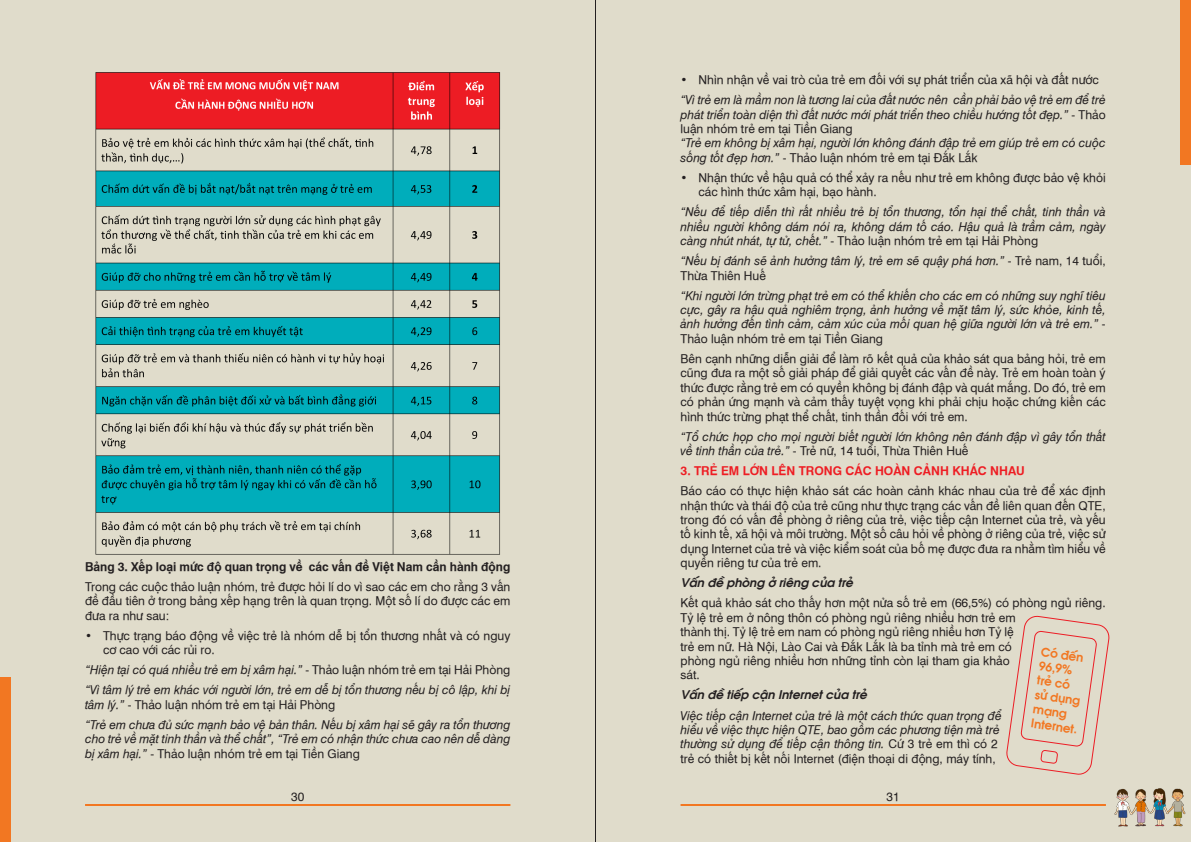
<style>
.page{position:relative;width:1191px;height:842px;background:#e0dccb}
.page>*{position:absolute;margin:0;border:0;box-sizing:border-box;transform-origin:0 0}
.cac_ket_qua_chinh_bo{font:12px/14.4px "UVN Hong Ha";color:#231f20;text-align:justify}
.cac_ket_qua_chinh_bo-2{font:italic 12px/14.4px "UVN Hong Ha";color:#231f20}
.QUOTE{font:italic 12px/14.4px "UVN Hong Ha";color:#231f20;text-align:justify}
.cac_ket_qua_chinh_bo-3{font:700 12px "UVN Hong Ha";color:#231f20}
.cac_ket_qua_chinh_bo-4{font:12px "SVN Avobolditalic";color:#231f20}
.cac_ket_qua_chinh_bo-5{font:700 12px "UVN Hong Ha";color:#ee1d23}
.t1{font:12px/14.4px "SVN Avobold";color:#f27722}
.s1{font-style:normal}
</style>
<div class="page">
<div style="left:0;top:677px;width:11px;height:165px;background:#f27722"></div>
<div style="left:1180px;top:0;width:11px;height:165px;background:#f27722"></div>
<hr style="left:85px;top:804px;width:425px;height:2px;background:#f27722">
<hr style="left:680px;top:804px;width:426px;height:2px;background:#f27722">
<hr style="left:595px;top:0;width:1px;height:842px;background:#231f20">
<img style="left:95px;top:72px;width:406px;height:483px">
<svg style="left:1006px;top:615px;width:104px;height:160px"></svg>
<img style="left:1114px;top:788px;width:71px;height:39px">
<p class="cac_ket_qua_chinh_bo-3" style="left:85px;top:557px;width:427px">Bảng 3. Xếp loại mức độ quan trọng về các vấn đề Việt Nam cần hành động</p>
<p class="cac_ket_qua_chinh_bo" style="left:85px;top:578px;width:427px">Trong các cuộc thảo luận nhóm, trẻ được hỏi lí do vì sao các em cho rằng 3 vấn đề đầu tiên ở trong bảng xếp hạng trên là quan trọng. Một số lí do được các em đưa ra như sau:</p>
<p class="cac_ket_qua_chinh_bo" style="left:103px;top:627px;width:409px;text-indent:-18px">• Thực trạng báo động về việc trẻ là nhóm dễ bị tổn thương nhất và có nguy cơ cao với các rủi ro.</p>
<p class="cac_ket_qua_chinh_bo-2" style="left:85px;top:662px;width:427px">“Hiện tại có quá nhiều trẻ em bị xâm hại.” <span class="s1">- Thảo luận nhóm trẻ em tại Hải Phòng</span></p>
<p class="cac_ket_qua_chinh_bo-2" style="left:85px;top:682px;width:427px">“Vì tâm lý trẻ em khác với người lớn, trẻ em dễ bị tổn thương nếu bị cô lập, khi bị tâm lý.” <span class="s1">- Thảo luận nhóm trẻ em tại Hải Phòng</span></p>
<p class="cac_ket_qua_chinh_bo-2" style="left:85px;top:716px;width:427px;text-align:justify">“Trẻ em chưa đủ sức mạnh bảo vệ bản thân. Nếu bị xâm hại sẽ gây ra tổn thương cho trẻ về mặt tinh thần và thể chất”, “Trẻ em có nhận thức chưa cao nên dễ dàng bị xâm hại.” <span class="s1">- Thảo luận nhóm trẻ em tại Tiền Giang</span></p>
<p class="cac_ket_qua_chinh_bo" style="left:680px;top:72px;width:420px">• Nhìn nhận về vai trò của trẻ em đối với sự phát triển của xã hội và đất nước</p>
<p class="QUOTE" style="left:680px;top:92px;width:427px">“Vì trẻ em là mầm non là tương lai của đất nước nên cần phải bảo vệ trẻ em để trẻ phát triển toàn diện thì đất nước mới phát triển theo chiều hướng tốt đẹp.” <span class="s1">- Thảo luận nhóm trẻ em tại Tiền Giang</span></p>
<p class="QUOTE" style="left:680px;top:135px;width:426px">“Trẻ em không bị xâm hại, người lớn không đánh đập trẻ em giúp trẻ em có cuộc sống tốt đẹp hơn.” <span class="s1">- Thảo luận nhóm trẻ em tại Đắk Lắk</span></p>
<p class="cac_ket_qua_chinh_bo" style="left:698px;top:169px;width:408px;text-indent:-18px">• Nhận thức về hậu quả có thể xảy ra nếu như trẻ em không được bảo vệ khỏi các hình thức xâm hại, bạo hành.</p>
<p class="QUOTE" style="left:680px;top:204px;width:427px">“Nếu để tiếp diễn thì rất nhiều trẻ bị tổn thương, tổn hại thể chất, tinh thần và nhiều người không dám nói ra, không dám tố cáo. Hậu quả là trầm cảm, ngày càng nhút nhát, tự tử, chết.” <span class="s1">- Thảo luận nhóm trẻ em tại Hải Phòng</span></p>
<p class="cac_ket_qua_chinh_bo-2" style="left:680px;top:253px;width:427px">“Nếu bị đánh sẽ ảnh hưởng tâm lý, trẻ em sẽ quậy phá hơn.” <span class="s1">- Trẻ nam, 14 tuổi,<br>Thừa Thiên Huế</span></p>
<p class="cac_ket_qua_chinh_bo-2" style="left:680px;top:287px;width:426px;text-align:justify">“Khi người lớn trừng phạt trẻ em có thể khiến cho các em có những suy nghĩ tiêu cực, gây ra hậu quả nghiêm trọng, ảnh hưởng về mặt tâm lý, sức khỏe, kinh tế, ảnh hưởng đến tình cảm, cảm xúc của mối quan hệ giữa người lớn và trẻ em.” <span class="s1">- Thảo luận nhóm trẻ em tại Tiền Giang</span></p>
<p class="cac_ket_qua_chinh_bo" style="left:680px;top:351px;width:427px">Bên cạnh những diễn giải để làm rõ kết quả của khảo sát qua bảng hỏi, trẻ em cũng đưa ra một số giải pháp để giải quyết các vấn đề này. Trẻ em hoàn toàn ý thức được rằng trẻ em có quyền không bị đánh đập và quát mắng. Do đó, trẻ em có phản ứng mạnh và cảm thấy tuyệt vọng khi phải chịu hoặc chứng kiến các hình thức trừng phạt thể chất, tinh thần đối với trẻ em.</p>
<p class="cac_ket_qua_chinh_bo-2" style="left:680px;top:428px;width:426px">“Tổ chức họp cho mọi người biết người lớn không nên đánh đập vì gây tổn thất về tinh thần của trẻ.” <span class="s1">- Trẻ nữ, 14 tuổi, Thừa Thiên Huế</span></p>
<p class="cac_ket_qua_chinh_bo-5" style="left:680px;top:461px;width:346px">3. TRẺ EM LỚN LÊN TRONG CÁC HOÀN CẢNH KHÁC NHAU</p>
<p class="cac_ket_qua_chinh_bo" style="left:680px;top:483px;width:427px">Báo cáo có thực hiện khảo sát các hoàn cảnh khác nhau của trẻ để xác định nhận thức và thái độ của trẻ cũng như thực trạng các vấn đề liên quan đến QTE, trong đó có vấn đề phòng ở riêng của trẻ, việc tiếp cận Internet của trẻ, và yếu tố kinh tế, xã hội và môi trường. Một số câu hỏi về phòng ở riêng của trẻ, việc sử dụng Internet của trẻ và việc kiểm soát của bố mẹ được đưa ra nhằm tìm hiểu về quyền riêng tư của trẻ em.</p>
<p class="cac_ket_qua_chinh_bo-4" style="left:680px;top:573px;width:174px">Vấn đề phòng ở riêng của trẻ</p>
<p class="cac_ket_qua_chinh_bo" style="left:680px;top:595px;width:426px;text-align:left">Kết quả khảo sát cho thấy hơn một nửa số trẻ em (66,5%) có phòng ngủ riêng.<br>Tỷ lệ trẻ em ở nông thôn có phòng ngủ riêng nhiều hơn trẻ em<br>thành thị. Tỷ lệ trẻ em nam có phòng ngủ riêng nhiều hơn Tỷ lệ<br>trẻ em nữ. Hà Nội, Lào Cai và Đắk Lắk là ba tỉnh mà trẻ em có<br>phòng ngủ riêng nhiều hơn những tỉnh còn lại tham gia khảo<br>sát.</p>
<p class="cac_ket_qua_chinh_bo-4" style="left:680px;top:685px;width:188px">Vấn đề tiếp cận Internet của trẻ</p>
<p class="cac_ket_qua_chinh_bo-2" style="left:680px;top:707px;width:322px">Việc tiếp cận Internet của trẻ là một cách thức quan trọng để hiểu về việc thực hiện QTE, bao gồm các phương tiện mà trẻ thường sử dụng để tiếp cận thông tin. <span class="s1">Cứ 3 trẻ em thì có 2 trẻ có thiết bị kết nối Internet (điện thoại di động, máy tính,</span></p>
<p class="t1" style="left:1042px;top:643px;width:48px;rotate:8deg">Có đến<br>96,9% trẻ có sử dụng mạng<br>Internet.</p>
<p class="cac_ket_qua_chinh_bo" style="left:291px;top:789px;width:15px">30</p>
<p class="cac_ket_qua_chinh_bo" style="left:886px;top:789px;width:15px">31</p>
</div>
